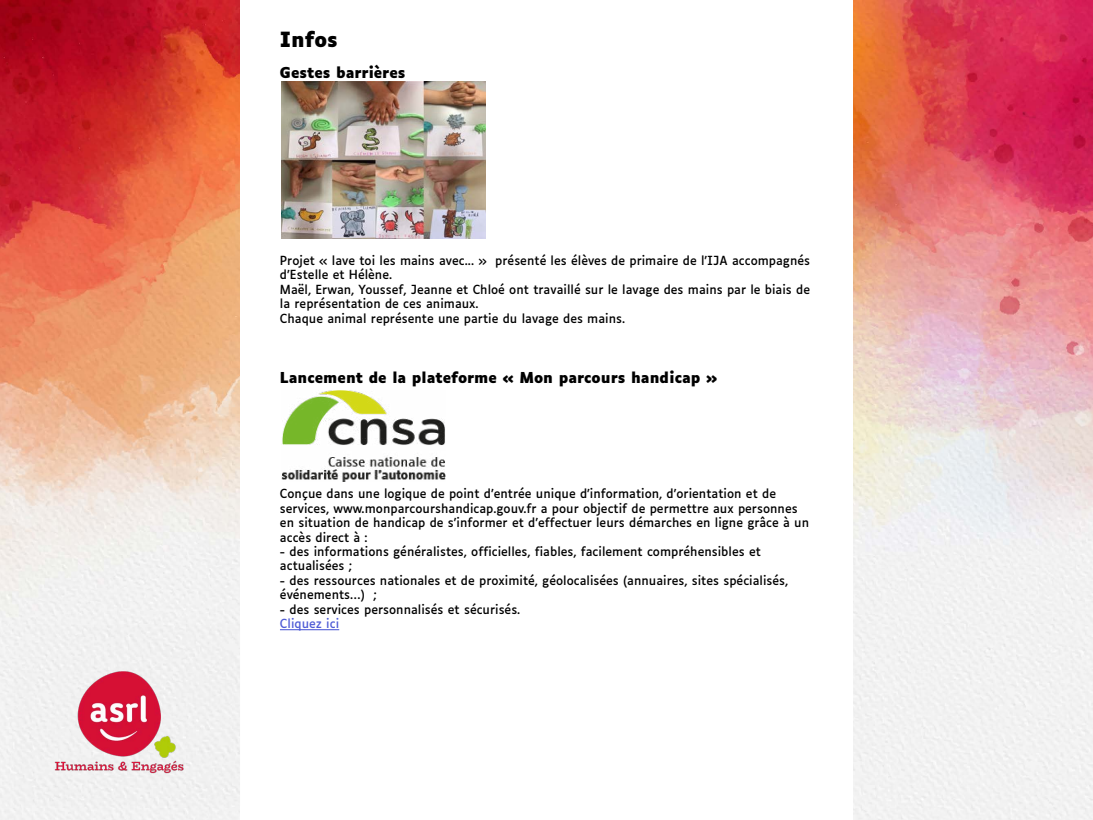
<style>
.page{position:relative;width:1093px;height:820px;background:#fff}
.page>*{position:absolute;margin:0;border:0;box-sizing:border-box;transform-origin:0 0}
.t1{font:700 20px "Luciole";color:#000}
.t2{font:700 14.4px "Luciole";color:#000}
.t3{font:12px/14.4px "Luciole";color:#000}
.t4{font:12px "Luciole";color:#4f5cd6}
</style>
<div class="page">
<img style="left:0;top:0;width:1093px;height:819px">
<div style="left:240px;top:0;width:613px;height:819px;background:#fff"></div>
<img style="left:14px;top:625px;width:226px;height:180px">
<hr style="left:280px;top:629px;width:59px;height:1px;background:#4f5cd6">
<img style="left:282px;top:81px;width:204px;height:157px">
<img style="left:282px;top:390px;width:164px;height:91px">
<h1 class="t1" style="left:280px;top:28px;width:60px">Infos</h1>
<p class="t2" style="left:280px;top:64px;width:127px">Gestes barrières</p>
<p class="t3" style="left:280px;top:252px;width:532px">Projet « lave toi les mains avec... » présenté les élèves de primaire de l’IJA accompagnés d’Estelle et Hélène.<br>Maël, Erwan, Youssef, Jeanne et Chloé ont travaillé sur le lavage des mains par le biais de la représentation de ces animaux.<br>Chaque animal représente une partie du lavage des mains.</p>
<p class="t2" style="left:280px;top:369px;width:439px">Lancement de la plateforme « Mon parcours handicap »</p>
<p class="t3" style="left:280px;top:485px;width:531px">Conçue dans une logique de point d’entrée unique d’information, d’orientation et de services, www.monparcourshandicap.gouv.fr a pour objectif de permettre aux personnes en situation de handicap de s’informer et d’effectuer leurs démarches en ligne grâce à un accès direct à :</p>
<p class="t3" style="left:280px;top:543px;width:482px">- des informations généralistes, officielles, fiables, facilement compréhensibles et actualisées ;</p>
<p class="t3" style="left:280px;top:572px;width:510px">- des ressources nationales et de proximité, géolocalisées (annuaires, sites spécialisés, événements…) ;</p>
<p class="t3" style="left:280px;top:600px;width:242px">- des services personnalisés et sécurisés.</p>
<p class="t4" style="left:280px;top:612px;width:61px">Cliquez ici</p>
</div>
